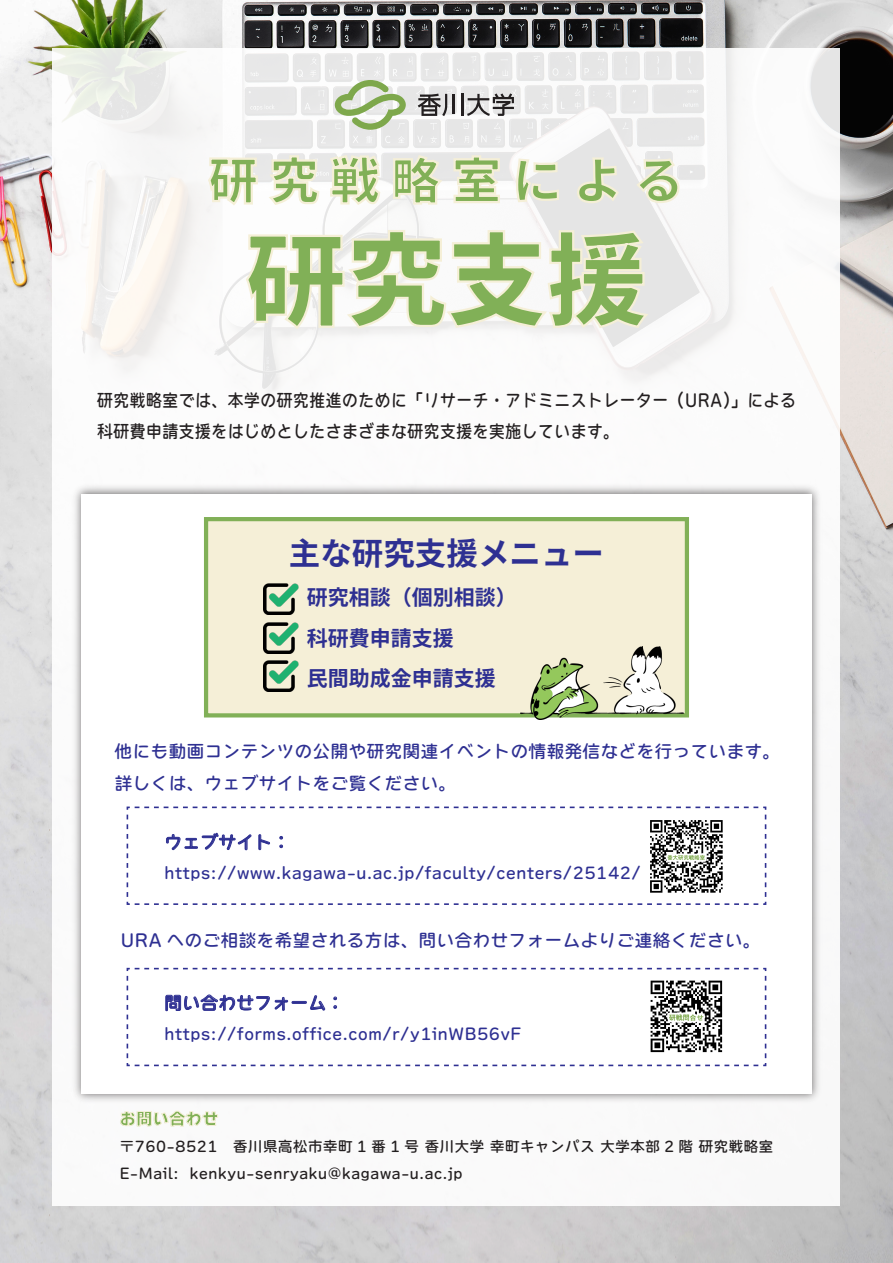
<style>
.page{position:relative;width:893px;height:1263px;background:#fff}
.page>*{position:absolute;margin:0;border:0;box-sizing:border-box;transform-origin:0 0}
.t1{font:800 100.5px "Source Han Sans JP";color:#81b057}
.t2{font:800 49.5px "Source Han Sans JP";color:#81b057}
.t3{font:700 31.5px "Source Han Sans JP";color:#2e3092}
.t4{font:700 21px/40px "Source Han Sans JP";color:#2e3092}
.t5{font:18px/31.5px "Wanpaku Rera 4";color:#2e3092}
.t6{font:18px/31.5px "Wanpaku Rera 4";color:#231f20;scale:.91 1}
.t7{font:16.5px "Wanpaku Rera 4";color:#2e3092}
.t8{font:16.5px "Wanpaku Ruika 08";color:#81b057}
.t9{font:15px/26.2px "Wanpaku Rera 4";color:#231f20}
</style>
<div class="page">
<img style="left:0;top:0;width:893px;height:1263px">
<div style="left:53px;top:48px;width:787px;height:1158px;background:#fff"></div>
<svg style="left:120px;top:1111px;width:98px;height:15px"></svg>
<img style="left:73px;top:485px;width:747px;height:617px">
<div style="left:81px;top:494px;width:731px;height:599px;background:#fff"></div>
<svg style="left:207px;top:154px;width:474px;height:177px"></svg>
<svg style="left:335px;top:80px;width:71px;height:50px"></svg>
<hr style="left:461px;top:94px;width:2px;height:22px;background:#231f20">
<svg style="left:453px;top:95px;width:2px;height:19px"></svg>
<svg style="left:418px;top:94px;width:29px;height:22px"></svg>
<svg style="left:467px;top:93px;width:47px;height:23px"></svg>
<div style="left:204px;top:517px;width:485px;height:200px;background:#f5efd7;border:4px solid #81b057"></div>
<img style="left:520px;top:647px;width:163px;height:73px">
<img style="left:263px;top:583px;width:36px;height:31px">
<img style="left:263px;top:622px;width:36px;height:31px">
<img style="left:263px;top:660px;width:36px;height:32px">
<svg style="left:126px;top:806px;width:641px;height:99px"></svg>
<svg style="left:126px;top:967px;width:641px;height:100px"></svg>
<h2 class="t2" style="left:208px;top:153px;width:477px">研 究 戦 略 室 に よ る</h2>
<h1 class="t1" style="left:245px;top:224px;width:403px">研究支援</h1>
<p class="t6" style="left:97px;top:384px;width:770px">研究戦略室では、本学の研究推進のために「リサーチ・アドミニストレーター（URA）」による科研費申請支援をはじめとしたさまざまな研究支援を実施しています。</p>
<h3 class="t3" style="left:289px;top:535px;width:316px">主な研究支援メニュー</h3>
<p class="t4" style="left:307px;top:578px;width:212px">研究相談（個別相談）科研費申請支援<br>民間助成金申請支援</p>
<p class="t5" style="left:114px;top:736px;width:667px">他にも動画コンテンツの公開や研究関連イベントの情報発信などを行っています。詳しくは、ウェブサイトをご覧ください。</p>
<p class="t5" style="left:164px;top:826px;width:128px">ウェブサイト：</p>
<p class="t7" style="left:164px;top:865px;width:478px">https://www.kagawa-u.ac.jp/faculty/centers/25142/</p>
<p class="t5" style="left:120px;top:925px;width:642px">URA へのご相談を希望される方は、問い合わせフォームよりご連絡ください。</p>
<p class="t5" style="left:164px;top:987px;width:181px">問い合わせフォーム：</p>
<p class="t7" style="left:164px;top:1025px;width:359px">https://forms.office.com/r/y1inWB56vF</p>
<p class="t8" style="left:120px;top:1110px;width:100px">お問い合わせ</p>
<p class="t9" style="left:120px;top:1133px;width:655px">〒760-8521　香川県高松市幸町 1 番 1 号 香川大学 幸町キャンパス 大学本部 2 階 研究戦略室<br>E-Mail: kenkyu-senryaku@kagawa-u.ac.jp</p>
</div>
